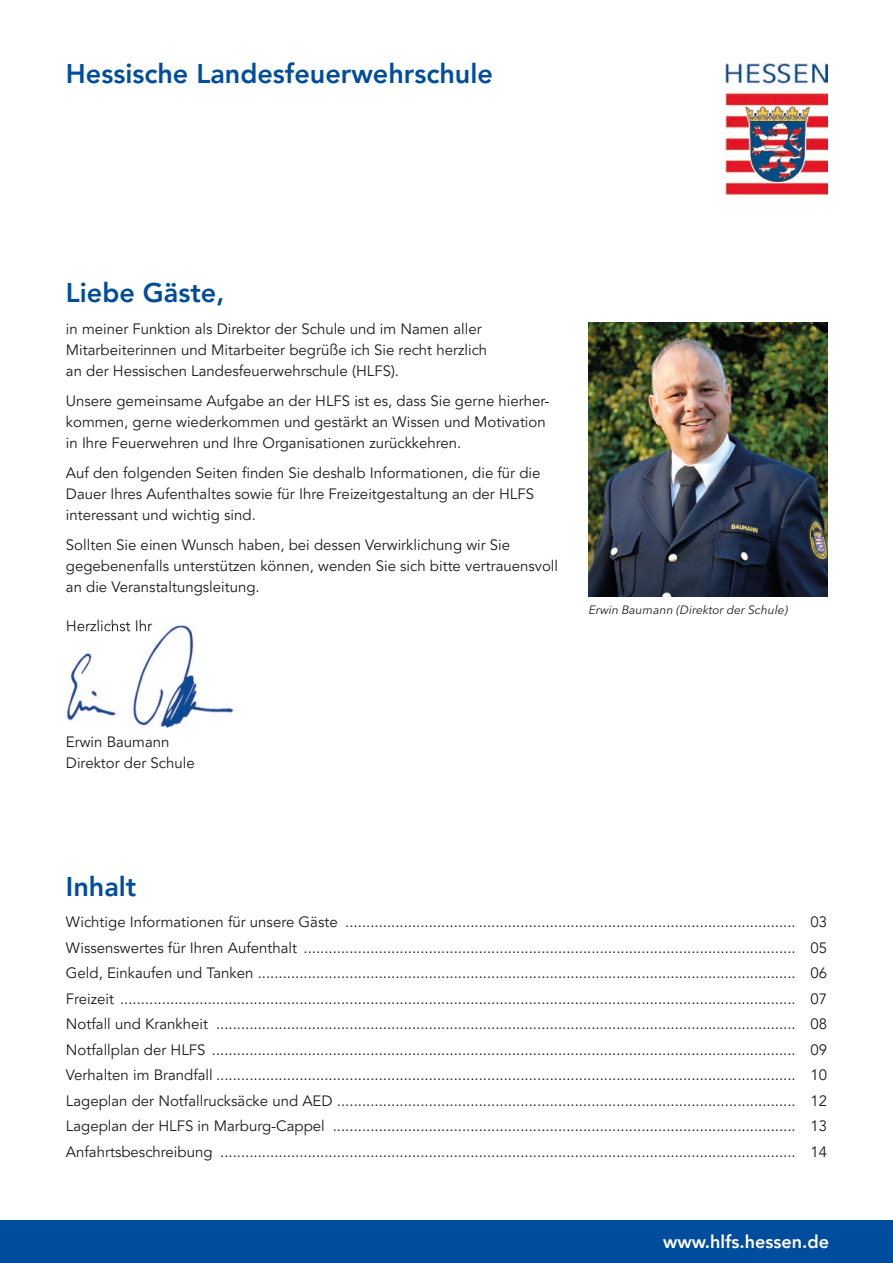
<style>
.page{position:relative;width:893px;height:1263px;background:#fff}
.page>*{position:absolute;margin:0;border:0;box-sizing:border-box;transform-origin:0 0}
.t1{font:800 27px "Avenir LT Pro";color:#004d9d}
.t2{font:800 18px "Avenir LT Pro";color:#fff}
.t3{font:15px/25.5px "Avenir LT Pro";color:#1d1d1b}
.t4{font:italic 12px "Avenir Next LT Pro";color:#1d1d1b}
</style>
<div class="page">
<img style="left:726px;top:64px;width:101px;height:130px">
<div style="left:0;top:1220px;width:893px;height:43px;background:#004d9d"></div>
<img style="left:589px;top:323px;width:238px;height:274px">
<img style="left:66px;top:626px;width:168px;height:101px">
<img style="left:67px;top:626px;width:85px;height:5px">
<h1 class="t1" style="left:66px;top:58px;width:429px">Hessische Landesfeuerwehrschule</h1>
<h1 class="t1" style="left:66px;top:276px;width:160px">Liebe Gäste,</h1>
<p class="t3" style="left:66px;top:319px;width:423px;line-height:21px">in meiner Funktion als Direktor der Schule und im Namen aller<br>Mitarbeiterinnen und Mitarbeiter begrüße ich Sie recht herzlich an der Hessischen Landesfeuerwehrschule (HLFS).</p>
<p class="t3" style="left:66px;top:391px;width:485px;line-height:21px">Unsere gemeinsame Aufgabe an der HLFS ist es, dass Sie gerne hierher&shy;kommen, gerne wiederkommen und gestärkt an Wissen und Motivation in Ihre Feuerwehren und Ihre Organisationen zurückkehren.</p>
<p class="t3" style="left:66px;top:463px;width:476px;line-height:21px">Auf den folgenden Seiten finden Sie deshalb Informationen, die für die<br>Dauer Ihres Aufenthaltes sowie für Ihre Freizeitgestaltung an der HLFS interessant und wichtig sind.</p>
<p class="t3" style="left:66px;top:535px;width:494px;line-height:21px">Sollten Sie einen Wunsch haben, bei dessen Verwirklichung wir Sie gegebenenfalls unterstützen können, wenden Sie sich bitte vertrauensvoll an die Veranstaltungsleitung.</p>
<p class="t3" style="left:66px;top:613px;width:88px">Herzlichst Ihr</p>
<p class="t4" style="left:589px;top:603px;width:201px">Erwin Baumann (Direktor der Schule)</p>
<p class="t3" style="left:66px;top:732px;width:130px;line-height:21px">Erwin Baumann<br>Direktor der Schule</p>
<h1 class="t1" style="left:66px;top:871px;width:72px">Inhalt</h1>
<p class="t3" style="left:66px;top:909px;width:763px;text-align:justify">Wichtige Informationen für unsere Gäste ............................................................................................................ 03<br>Wissenswertes für Ihren Aufenthalt ...................................................................................................................... 05<br>Geld, Einkaufen und Tanken ................................................................................................................................. 06<br>Freizeit .................................................................................................................................................................. 07<br>Notfall und Krankheit ........................................................................................................................................... 08<br>Notfallplan der HLFS ............................................................................................................................................ 09<br>Verhalten im Brandfall ........................................................................................................................................... 10<br>Lageplan der Notfallrucksäcke und AED .............................................................................................................. 12<br>Lageplan der HLFS in Marburg-Cappel ............................................................................................................... 13<br>Anfahrtsbeschreibung .......................................................................................................................................... 14</p>
<p class="t2" style="left:663px;top:1231px;width:167px">www.hlfs.hessen.de</p>
</div>
